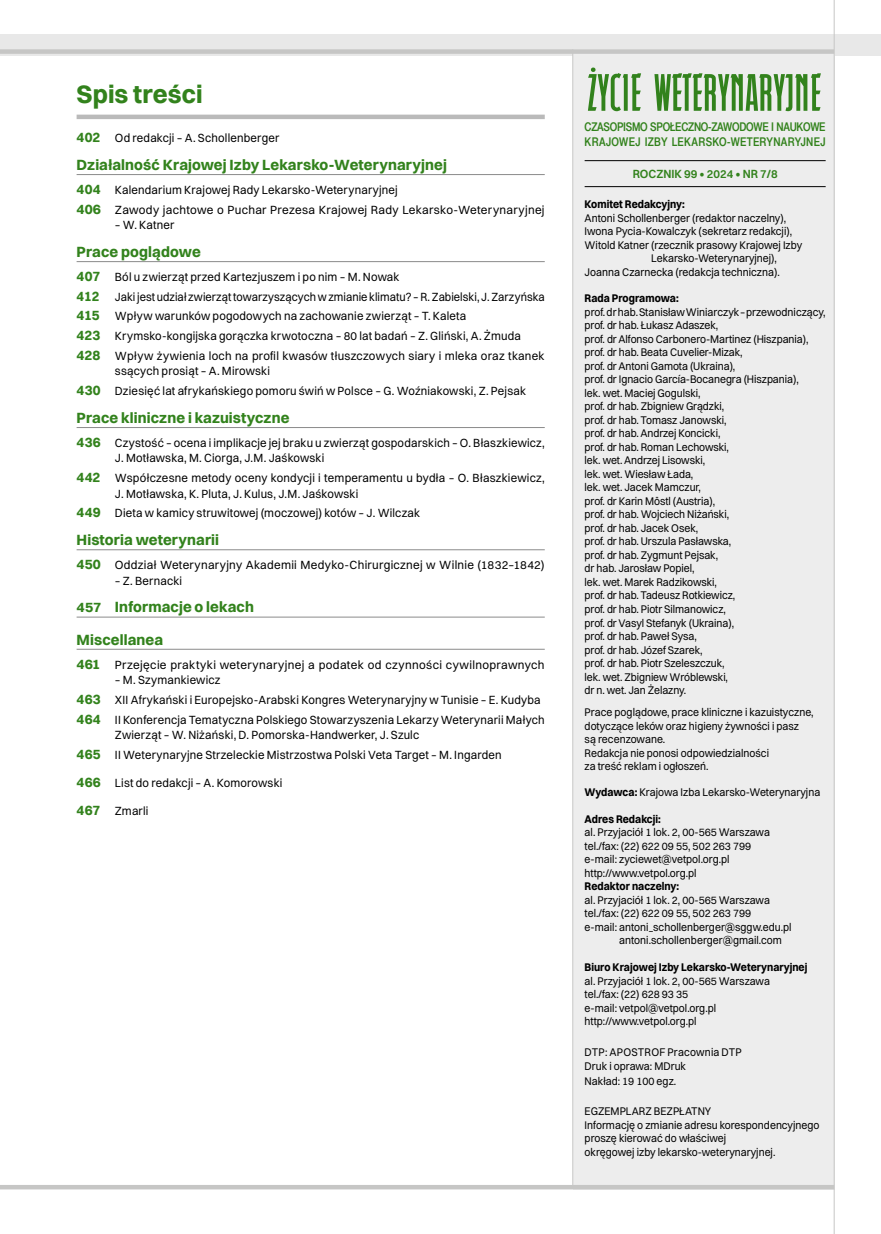
<style>
.page{position:relative;width:881px;height:1234px;background:#fff}
.page>*{position:absolute;margin:0;border:0;box-sizing:border-box;transform-origin:0 0}
.t1{font:700 25.5px "Switzer";color:#32821c}
.t2{font:700 15px/32.1px "Switzer";letter-spacing:.005em;color:#32821c}
.t3{font:12px/19.6px "Switzer";letter-spacing:.015em;color:#000;scale:.95 1}
.t4{font:12px "Switzer";letter-spacing:.015em;color:#000}
.t5{font:12px/14.4px "Switzer Cnd EFN Medium";letter-spacing:-.02em;color:#32821c}
.t6{font:600 12px "Switzer";color:#32821c;scale:.95 1}
.t7{font:11.25px/13.5px "Switzer";letter-spacing:-.005em;color:#000;scale:.93 1}
.t8{font:700 11.25px "Switzer";color:#000;scale:.93 1}
.s1{font-weight:700;font-size:14.25px;color:#32821c}
.s2{font-size:14.25px}
.s3{font-weight:700}
</style>
<div class="page">
<hr style="left:77px;top:115px;width:467px;height:4px;background:#bababa">
<hr style="left:77px;top:174px;width:467px;height:1px;background:#8b8b8b">
<hr style="left:77px;top:261px;width:467px;height:1px;background:#8b8b8b">
<hr style="left:77px;top:427px;width:467px;height:1px;background:#8b8b8b">
<hr style="left:77px;top:549px;width:467px;height:1px;background:#8b8b8b">
<hr style="left:77px;top:616px;width:467px;height:1px;background:#8b8b8b">
<hr style="left:77px;top:648px;width:467px;height:1px;background:#8b8b8b">
<div style="left:0;top:35px;width:880px;height:21px;background:#e8e8e8"></div>
<div style="left:573px;top:49px;width:260px;height:1140px;background:#ededed"></div>
<hr style="left:584px;top:160px;width:241px;height:1px;background:#000">
<hr style="left:584px;top:186px;width:241px;height:1px;background:#000">
<svg style="left:654px;top:73px;width:166px;height:38px"></svg>
<svg style="left:588px;top:67px;width:53px;height:44px"></svg>
<hr style="left:572px;top:49px;width:1px;height:1137px;background:#c6c6c5">
<hr style="left:833px;top:0;width:1px;height:1233px;background:#c6c6c5">
<div style="left:0;top:49px;width:833px;height:5px;background:#c6c6c5"></div>
<div style="left:0;top:1184px;width:833px;height:5px;background:#c6c6c5"></div>
<h1 class="t1" style="left:77px;top:78px;width:127px">Spis treści</h1>
<p class="t3" style="left:77px;top:128px;width:215px"><span class="s1">402</span> Od redakcji – A. Schollenberger</p>
<h2 class="t2" style="left:77px;top:148px;width:371px">Działalność Krajowej Izby Lekarsko-Weterynaryjnej</h2>
<p class="t3" style="left:77px;top:180px;width:494px"><span class="s1">404</span> Kalendarium Krajowej Rady Lekarsko-Weterynaryjnej<br><span class="s1">406</span> Zawody jachtowe o Puchar Prezesa Krajowej Rady Lekarsko-Weterynaryjnej</p>
<p class="t3" style="left:115px;top:215px;width:64px">– W. Katner</p>
<h2 class="t2" style="left:77px;top:235px;width:126px">Prace poglądowe</h2>
<p class="t3" style="left:77px;top:267px;width:494px"><span class="s1">407</span> Ból u zwierząt przed Kartezjuszem i po nim – M. Nowak<br><span class="s1">412</span> Jaki jest udział zwierząt towarzyszących w zmianie klimatu? – R. Zabielski, J. Zarzyńska <span class="s1">415</span> Wpływ warunków pogodowych na zachowanie zwierząt – T. Kaleta<br><span class="s1">423</span> Krymsko-kongijska gorączka krwotoczna – 80 lat badań – Z. Gliński, A. Żmuda <span class="s1">428</span> Wpływ żywienia loch na profil kwasów tłuszczowych siary i mleka oraz tkanek</p>
<p class="t3" style="left:77px;top:361px;width:474px;text-indent:38px">ssących prosiąt – A. Mirowski<br><span class="s1">430</span> Dziesięć lat afrykańskiego pomoru świń w Polsce – G. Woźniakowski, Z. Pejsak</p>
<h2 class="t2" style="left:77px;top:401px;width:214px">Prace kliniczne i kazuistyczne</h2>
<p class="t3" style="left:115px;top:435px;width:454px;line-height:15.5px;text-indent:-38px"><span class="s1">436</span> Czystość – ocena i implikacje jej braku u zwierząt gospodarskich – O. Błaszkiewicz,<br>J. Motławska, M. Ciorga, J.M. Jaśkowski</p>
<p class="t3" style="left:115px;top:470px;width:454px;line-height:15.5px;text-indent:-38px"><span class="s1">442</span> Współczesne metody oceny kondycji i temperamentu u bydła – O. Błaszkiewicz,<br>J. Motławska, K. Pluta, J. Kulus, J.M. Jaśkowski</p>
<p class="t3" style="left:77px;top:503px;width:363px"><span class="s1">449</span> Dieta w kamicy struwitowej (moczowej) kotów – J. Wilczak</p>
<h2 class="t2" style="left:77px;top:523px;width:144px">Historia weterynarii</h2>
<p class="t4" style="left:77px;top:557px;width:469px"><span class="s1">450</span> Oddział Weterynaryjny Akademii Medyko‑ Chirurgicznej w Wilnie (1832–1842)</p>
<p class="t3" style="left:115px;top:570px;width:72px">– Z. Bernacki</p>
<h2 class="t2" style="left:77px;top:590px;width:179px"><span class="s2">457</span> Informacje o lekach<br>Miscellanea</h2>
<p class="t4" style="left:77px;top:657px;width:469px"><span class="s1">461</span> Przejęcie praktyki weterynaryjnej a podatek od czynności cywilnoprawnych</p>
<p class="t3" style="left:77px;top:669px;width:494px;text-indent:38px">– M. Szymankiewicz<br><span class="s1">463</span> XII Afrykański i Europejsko-Arabski Kongres Weterynaryjny w Tunisie – E. Kudyba<br><span class="s1">464</span> II Konferencja Tematyczna Polskiego Stowarzyszenia Lekarzy Weterynarii Małych</p>
<p class="t3" style="left:77px;top:724px;width:449px;text-indent:38px">Zwierząt – W. Niżański, D. Pomorska-Handwerker, J. Szulc<br><span class="s1">465</span> II Weterynaryjne Strzeleckie Mistrzostwa Polski Veta Target – M. Ingarden</p>
<p class="t3" style="left:77px;top:772px;width:218px"><span class="s1">466</span> List do redakcji – A. Komorowski</p>
<p class="t3" style="left:77px;top:800px;width:77px"><span class="s1">467</span> Zmarli</p>
<p class="t5" style="left:584px;top:120px;width:242px">CZASOPISMO SPOŁECZNO-ZAWODOWE I NAUKOWE<br>KRAJOWEJ IZBY LEKARSKO-WETERYNARYJNEJ</p>
<p class="t6" style="left:632px;top:166px;width:154px">ROCZNIK 99 • 2024 • NR 7/8</p>
<p class="t8" style="left:584px;top:197px;width:109px">Komitet Redakcyjny:</p>
<p class="t7" style="left:584px;top:211px;width:218px">Antoni Schollenberger (redaktor naczelny),</p>
<p class="t7" style="left:584px;top:224px;width:224px">Iwona Pycia‑Kowalczyk (sekretarz redakcji),</p>
<p class="t7" style="left:584px;top:238px;width:235px">Witold Katner (rzecznik prasowy Krajowej Izby</p>
<p class="t7" style="left:650px;top:251px;width:137px">Lekarsko‑Weterynaryjnej),</p>
<p class="t7" style="left:584px;top:265px;width:211px">Joanna Czarnecka (redakcja techniczna).</p>
<p class="t8" style="left:584px;top:291px;width:103px">Rada Programowa:</p>
<p class="t7" style="left:584px;top:305px;width:260px">prof. dr hab. Stanisław Winiarczyk – przewodniczący, prof. dr hab. Łukasz Adaszek,<br>prof. dr Alfonso Carbonero‑Martinez (Hiszpania), prof. dr hab. Beata Cuvelier-Mizak,<br>prof. dr Antoni Gamota (Ukraina),<br>prof. dr Ignacio García-Bocanegra (Hiszpania),<br>lek. wet. Maciej Gogulski,<br>prof. dr hab. Zbigniew Grądzki,<br>prof. dr hab. Tomasz Janowski,<br>prof. dr hab. Andrzej Koncicki,<br>prof. dr hab. Roman Lechowski,<br>lek. wet. Andrzej Lisowski,<br>lek. wet. Wiesław Łada,<br>lek. wet. Jacek Mamczur,<br>prof. dr Karin Möstl (Austria),<br>prof. dr hab. Wojciech Niżański,<br>prof. dr hab. Jacek Osek,<br>prof. dr hab. Urszula Pasławska,<br>prof. dr hab. Zygmunt Pejsak,<br>dr hab. Jarosław Popiel,<br>lek. wet. Marek Radzikowski,<br>prof. dr hab. Tadeusz Rotkiewicz,<br>prof. dr hab. Piotr Silmanowicz,<br>prof. dr Vasyl Stefanyk (Ukraina),<br>prof. dr hab. Paweł Sysa,<br>prof. dr hab. Józef Szarek,<br>prof. dr hab. Piotr Szeleszczuk,<br>lek. wet. Zbigniew Wróblewski,<br>dr n. wet. Jan Żelazny.</p>
<p class="t7" style="left:584px;top:705px;width:247px">Prace poglądowe, prace kliniczne i kazuistyczne, dotyczące leków oraz higieny żywności i pasz<br>są recenzowane.<br>Redakcja nie ponosi odpowiedzialności<br>za treść reklam i ogłoszeń.</p>
<p class="t7" style="left:584px;top:785px;width:255px"><span class="s3">Wydawca:</span> Krajowa Izba Lekarsko-Weterynaryjna</p>
<p class="t8" style="left:584px;top:811px;width:83px">Adres Redakcji:</p>
<p class="t7" style="left:584px;top:825px;width:201px">al. Przyjaciół 1 lok. 2, 00-565 Warszawa tel./fax: (22) 622 09 55, 502 263 799 e-mail: zyciewet@vetpol.org.pl http://www.vetpol.org.pl</p>
<p class="t8" style="left:584px;top:879px;width:103px">Redaktor naczelny:</p>
<p class="t7" style="left:584px;top:892px;width:201px">al. Przyjaciół 1 lok. 2, 00-565 Warszawa</p>
<p class="t7" style="left:584px;top:906px;width:180px">tel./fax: (22) 622 09 55, 502 263 799</p>
<p class="t7" style="left:584px;top:919px;width:224px">e-mail: antoni_schollenberger@sggw.edu.pl</p>
<p class="t7" style="left:619px;top:933px;width:176px">antoni.schollenberger@gmail.com</p>
<p class="t8" style="left:584px;top:960px;width:241px">Biuro Krajowej Izby Lekarsko-Weterynaryjnej</p>
<p class="t7" style="left:584px;top:973px;width:201px">al. Przyjaciół 1 lok. 2, 00-565 Warszawa tel./fax: (22) 628 93 35<br>e-mail: vetpol@vetpol.org.pl http://www.vetpol.org.pl</p>
<p class="t7" style="left:584px;top:1044px;width:170px;line-height:14.4px">DTP: APOSTROF Pracownia DTP<br>Druk i oprawa: MDruk<br>Nakład: 19 100 egz.</p>
<p class="t7" style="left:584px;top:1103px;width:254px">EGZEMPLARZ BEZPŁATNY<br>Informację o zmianie adresu korespondencyjnego proszę kierować do właściwej<br>okręgowej izby lekarsko-weterynaryjnej.</p>
</div>
